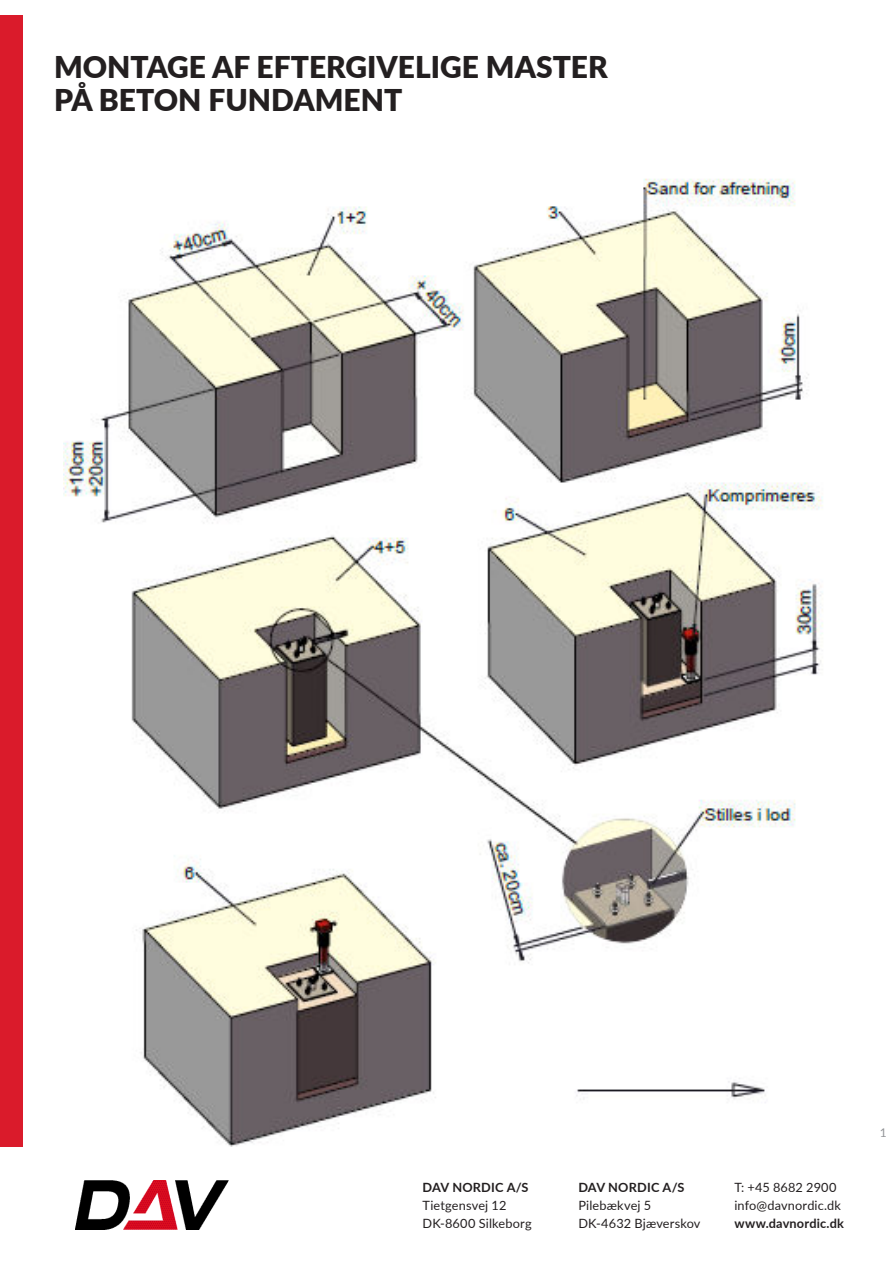
<style>
.page{position:relative;width:893px;height:1263px;background:#fff}
.page>*{position:absolute;margin:0;border:0;box-sizing:border-box;transform-origin:0 0}
.t1{font:900 30px/33px "Lato";color:#231f20}
.t2{font:12.75px/18px "Lato";letter-spacing:.01em;color:#231f20}
.t3{font:700 12.75px "Lato";letter-spacing:.015em;color:#231f20}
.t4{font:12px "Lato";color:#939598}
</style>
<div class="page">
<div style="left:0;top:16px;width:22px;height:1131px;background:#da1b2b"></div>
<img style="left:75px;top:1180px;width:153px;height:49px">
<img style="left:64px;top:178px;width:759px;height:969px">
<h1 class="t1" style="left:54px;top:50px;width:555px">MONTAGE AF EFTERGIVELIGE MASTER<br>PÅ BETON FUNDAMENT</h1>
<p class="t3" style="left:422px;top:1180px;width:108px">DAV NORDIC A/S</p>
<p class="t2" style="left:422px;top:1198px;width:111px">Tietgensvej 12<br>DK-8600 Silkeborg</p>
<p class="t3" style="left:578px;top:1180px;width:108px">DAV NORDIC A/S</p>
<p class="t2" style="left:578px;top:1198px;width:124px">Pilebækvej 5<br>DK-4632 Bjæverskov</p>
<p class="t2" style="left:734px;top:1180px;width:108px">T: +45 8682 2900 info@davnordic.dk</p>
<p class="t3" style="left:734px;top:1216px;width:111px">www.davnordic.dk</p>
<p class="t4" style="left:880px;top:1128px;width:8px">1</p>
</div>
